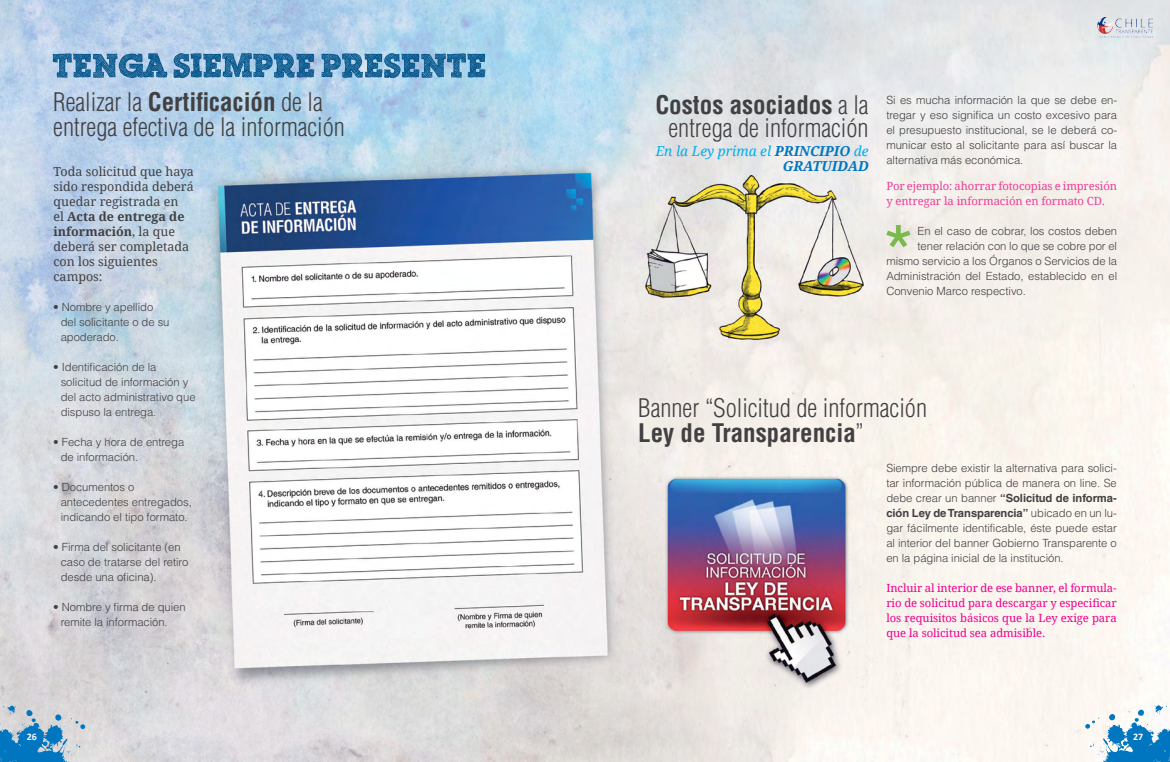
<style>
.page{position:relative;width:1170px;height:762px;background:#fff}
.page>*{position:absolute;margin:0;border:0;box-sizing:border-box;transform-origin:0 0}
.t1{font:300 condensed 25px/25px "Helvetica LT Std";color:#414042}
.t2{font:italic 700 13.75px/15px "Droid Serif";color:#0076c0;text-align:right}
.t3{font:12.5px/15px "Droid Serif";color:#414042}
.t4{font:300 11.25px/15px "Helvetica LT Std";letter-spacing:-.005em;color:#414042}
.t5{font:11.25px/15px "Droid Serif";letter-spacing:-.005em;color:#ec008c;text-align:justify}
.t6{font:11.25px/15px "Droid Serif";letter-spacing:-.005em;color:#ee3d96}
.t7{font:700 10px "Calibri";color:#fff}
.s1{font-weight:700}
.s2{font-weight:400;color:#00aeef}
</style>
<div class="page">
<img style="left:0;top:0;width:1169px;height:762px">
<svg style="left:886px;top:225px;width:24px;height:22px"></svg>
<svg style="left:53px;top:53px;width:432px;height:25px;background:#518bb4"></svg>
<svg style="left:1085px;top:704px;width:84px;height:58px"></svg>
<svg style="left:0;top:704px;width:85px;height:58px;background:#81afce"></svg>
<img style="left:1097px;top:18px;width:55px;height:19px">
<h1 class="t1" style="left:53px;top:90px;width:293px">Realizar la <span class="s1">Certificación</span> de la entrega efectiva de la información</h1>
<p class="t3" style="left:53px;top:164px;width:142px">Toda solicitud que haya sido respondida deberá quedar registrada en<br>el <span class="s1">Acta de entrega de información</span>, la que deberá ser completada con los siguientes campos:</p>
<p class="t4" style="left:61px;top:300px;width:110px;text-indent:-8px">• Nombre y apellido del solicitante o de su apoderado.</p>
<p class="t4" style="left:61px;top:360px;width:136px;text-indent:-8px">• Identificación de la solicitud de información y del acto administrativo que dispuso la entrega.</p>
<p class="t4" style="left:61px;top:435px;width:125px;text-indent:-8px">• Fecha y hora de entrega de información.</p>
<p class="t4" style="left:61px;top:480px;width:133px;text-indent:-8px">• Documentos o antecedentes entregados, indicando el tipo formato.</p>
<p class="t4" style="left:61px;top:540px;width:129px;text-indent:-8px">• Firma del solicitante (en caso de tratarse del retiro desde una oficina).</p>
<p class="t4" style="left:61px;top:599px;width:126px;text-indent:-8px">• Nombre y firma de quien remite la información.</p>
<h1 class="t1" style="left:655px;top:92px;width:215px;line-height:23.8px;text-align:center"><span class="s1">Costos asociados</span> a la entrega de información</h1>
<p class="t2" style="left:655px;top:144px;width:214px"><span class="s2">En la Ley prima el</span> PRINCIPIO <span class="s2">de<br></span>GRATUIDAD</p>
<p class="t4" style="left:886px;top:92px;width:232px;text-align:justify">Si es mucha información la que se debe en&shy;tregar y eso significa un costo excesivo para el presupuesto institucional, se le deberá co&shy;municar esto al solicitante para así buscar la alternativa más económica.</p>
<p class="t6" style="left:886px;top:178px;width:232px">Por ejemplo: ahorrar fotocopias e impresión y entregar la información en formato CD.</p>
<p class="t4" style="left:917px;top:223px;width:201px">En el caso de cobrar, los costos deben</p>
<p class="t4" style="left:917px;top:238px;width:201px">tener relación con lo que se cobre por el</p>
<p class="t4" style="left:886px;top:253px;width:232px">mismo servicio a los Órganos o Servicios de la</p>
<p class="t4" style="left:886px;top:268px;width:232px">Administración del Estado, establecido en el</p>
<p class="t4" style="left:886px;top:283px;width:141px">Convenio Marco respectivo.</p>
<h1 class="t1" style="left:638px;top:395px;width:290px">Banner “Solicitud de información<br><span class="s1">Ley de Transparencia</span>”</h1>
<p class="t4" style="left:886px;top:461px;width:232px;text-align:justify">Siempre debe existir la alternativa para solici&shy;tar información pública de manera on line. Se debe crear un banner <span class="s1">“Solicitud de informa&shy;ción Ley de Transparencia”</span> ubicado en un lu&shy;gar fácilmente identificable, éste puede estar al interior del banner Gobierno Transparente o en la página inicial de la institución.</p>
<p class="t5" style="left:886px;top:581px;width:232px">Incluir al interior de ese banner, el formula&shy;rio de solicitud para descargar y especificar los requisitos básicos que la Ley exige para que la solicitud sea admisible.</p>
<p class="t7" style="left:27px;top:731px;width:12px">26</p>
<p class="t7" style="left:1132px;top:731px;width:12px">27</p>
</div>
